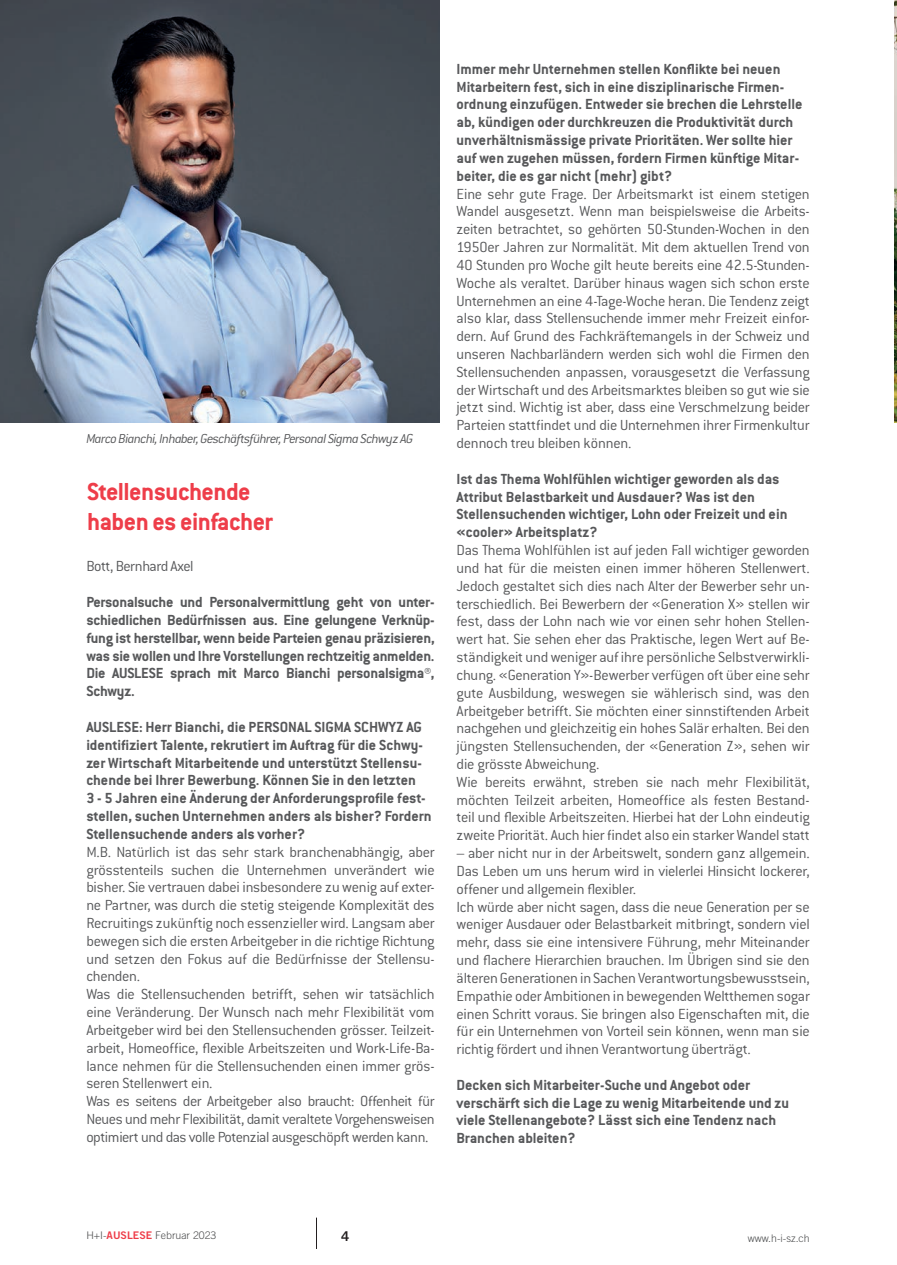
<style>
.page{position:relative;width:897px;height:1265px;background:#fff}
.page>*{position:absolute;margin:0;border:0;box-sizing:border-box;transform-origin:0 0}
.t1{font:700 27px/30px "Conduit ITC";letter-spacing:-.02em;color:#ee3d49}
.t2{font:300 16.05px/17.9px "Conduit ITC";letter-spacing:-.015em;color:#57585a}
.t3{font:700 16.05px/17.9px "Conduit ITC";color:#57585a}
.t4{font:italic 300 14.25px "Conduit ITC";letter-spacing:-.04em;color:#57585a}
.t5{font:13.5px "Trade Gothic Bold Two";color:#231f20}
.t6{font:300 10.5px "Trade Gothic";color:#4b4c4d}
.s1{font-family:"Trade Gothic Bold Two";font-weight:400;color:#ee3d49}
</style>
<div class="page">
<hr style="left:316px;top:1217px;width:1px;height:32px;background:#231f20">
<img style="left:894px;top:2px;width:2px;height:420px">
<img style="left:0;top:0;width:439px;height:422px">
<p class="t4" style="left:86px;top:430px;width:328px">Marco Bianchi, Inhaber, Geschäftsführer, Personal Sigma Schwyz AG</p>
<h1 class="t1" style="left:87px;top:476px;width:187px">Stellensuchende haben es einfacher</h1>
<p class="t2" style="left:86px;top:557px;width:109px">Bott, Bernhard Axel</p>
<p class="t3" style="left:86px;top:593px;width:350px;text-align:justify">Personalsuche und Personalvermittlung geht von unter&shy;schiedlichen Bedürfnissen aus. Eine gelungene Verknüp&shy;fung ist herstellbar, wenn beide Parteien genau präzisieren, was sie wollen und Ihre Vorstellungen rechtzeitig anmelden.<br>Die AUSLESE sprach mit Marco Bianchi personalsigma®, Schwyz.</p>
<p class="t3" style="left:86px;top:717px;width:346px">AUSLESE: Herr Bianchi, die PERSONAL SIGMA SCHWYZ AG identifiziert Talente, rekrutiert im Auftrag für die Schwy&shy;zer Wirtschaft Mitarbeitende und unterstützt Stellensu&shy;chende bei Ihrer Bewerbung. Können Sie in den letzten<br>3 - 5 Jahren eine Änderung der Anforderungsprofile fest&shy;stellen, suchen Unternehmen anders als bisher? Fordern Stellensuchende anders als vorher?</p>
<p class="t2" style="left:86px;top:843px;width:350px">M.B. Natürlich ist das sehr stark branchenabhängig, aber grösstenteils suchen die Unternehmen unverändert wie bisher. Sie vertrauen dabei insbesondere zu wenig auf exter&shy;ne Partner, was durch die stetig steigende Komplexität des Recruitings zukünftig noch essenzieller wird. Langsam aber bewegen sich die ersten Arbeitgeber in die richtige Richtung und setzen den Fokus auf die Bedürfnisse der Stellensu&shy;chenden.<br>Was die Stellensuchenden betrifft, sehen wir tatsächlich eine Veränderung. Der Wunsch nach mehr Flexibilität vom Arbeitgeber wird bei den Stellensuchenden grösser. Teilzeit&shy;arbeit, Homeoffice, flexible Arbeitszeiten und Work-Life-Ba&shy;lance nehmen für die Stellensuchenden einen immer grös&shy;seren Stellenwert ein.<br>Was es seitens der Arbeitgeber also braucht: Offenheit für Neues und mehr Flexibilität, damit veraltete Vorgehensweisen optimiert und das volle Potenzial ausgeschöpft werden kann.</p>
<p class="t3" style="left:456px;top:60px;width:347px">Immer mehr Unternehmen stellen Konflikte bei neuen Mitarbeitern fest, sich in eine disziplinarische Firmen&shy;ordnung einzufügen. Entweder sie brechen die Lehrstelle ab, kündigen oder durchkreuzen die Produktivität durch unverhältnismässige private Prioritäten. Wer sollte hier auf wen zugehen müssen, fordern Firmen künftige Mitar&shy;beiter, die es gar nicht (mehr) gibt?</p>
<p class="t2" style="left:456px;top:185px;width:354px;text-align:justify">Eine sehr gute Frage. Der Arbeitsmarkt ist einem stetigen Wandel ausgesetzt. Wenn man beispielsweise die Arbeits&shy;zeiten betrachtet, so gehörten 50-Stunden-Wochen in den 1950er Jahren zur Normalität. Mit dem aktuellen Trend von 40 Stunden pro Woche gilt heute bereits eine 42.5-Stunden-Woche als veraltet. Darüber hinaus wagen sich schon erste Unternehmen an eine 4-Tage-Woche heran. Die Tendenz zeigt also klar, dass Stellensuchende immer mehr Freizeit einfor&shy;dern. Auf Grund des Fachkräftemangels in der Schweiz und unseren Nachbarländern werden sich wohl die Firmen den Stellensuchenden anpassen, vorausgesetzt die Verfassung der Wirtschaft und des Arbeitsmarktes bleiben so gut wie sie jetzt sind. Wichtig ist aber, dass eine Verschmelzung beider Parteien stattfindet und die Unternehmen ihrer Firmenkultur dennoch treu bleiben können.</p>
<p class="t3" style="left:456px;top:469px;width:332px">Ist das Thema Wohlfühlen wichtiger geworden als das Attribut Belastbarkeit und Ausdauer? Was ist den Stellensuchenden wichtiger, Lohn oder Freizeit und ein «cooler» Arbeitsplatz?</p>
<p class="t2" style="left:456px;top:541px;width:354px">Das Thema Wohlfühlen ist auf jeden Fall wichtiger geworden und hat für die meisten einen immer höheren Stellenwert.<br>Jedoch gestaltet sich dies nach Alter der Bewerber sehr un&shy;terschiedlich. Bei Bewerbern der «Generation X» stellen wir fest, dass der Lohn nach wie vor einen sehr hohen Stellen&shy;wert hat. Sie sehen eher das Praktische, legen Wert auf Be&shy;ständigkeit und weniger auf ihre persönliche Selbstverwirkli&shy;chung. «Generation Y»-Bewerber verfügen oft über eine sehr gute Ausbildung, weswegen sie wählerisch sind, was den Arbeitgeber betrifft. Sie möchten einer sinnstiftenden Arbeit nachgehen und gleichzeitig ein hohes Salär erhalten. Bei den jüngsten Stellensuchenden, der «Generation Z», sehen wir die grösste Abweichung.<br>Wie bereits erwähnt, streben sie nach mehr Flexibilität, möchten Teilzeit arbeiten, Homeoffice als festen Bestand&shy;teil und flexible Arbeitszeiten. Hierbei hat der Lohn eindeutig zweite Priorität. Auch hier findet also ein starker Wandel statt</p>
<p class="t2" style="left:456px;top:844px;width:354px">– aber nicht nur in der Arbeitswelt, sondern ganz allgemein.<br>Das Leben um uns herum wird in vielerlei Hinsicht lockerer, offener und allgemein flexibler.<br>Ich würde aber nicht sagen, dass die neue Generation per se weniger Ausdauer oder Belastbarkeit mitbringt, sondern viel mehr, dass sie eine intensivere Führung, mehr Miteinander und flachere Hierarchien brauchen. Im Übrigen sind sie den älteren Generationen in Sachen Verantwortungsbewusstsein, Empathie oder Ambitionen in bewegenden Weltthemen sogar einen Schritt voraus. Sie bringen also Eigenschaften mit, die für ein Unternehmen von Vorteil sein können, wenn man sie richtig fördert und ihnen Verantwortung überträgt.</p>
<p class="t3" style="left:456px;top:1075px;width:334px">Decken sich Mitarbeiter-Suche und Angebot oder verschärft sich die Lage zu wenig Mitarbeitende und zu viele Stellenangebote? Lässt sich eine Tendenz nach Branchen ableiten?</p>
<p class="t6" style="left:86px;top:1229px;width:131px">H+I-<span class="s1">AUSLESE</span> Februar 2023</p>
<p class="t5" style="left:341px;top:1228px;width:10px">4</p>
<p class="t6" style="left:747px;top:1231px;width:63px">www.h-i-sz.ch</p>
</div>
